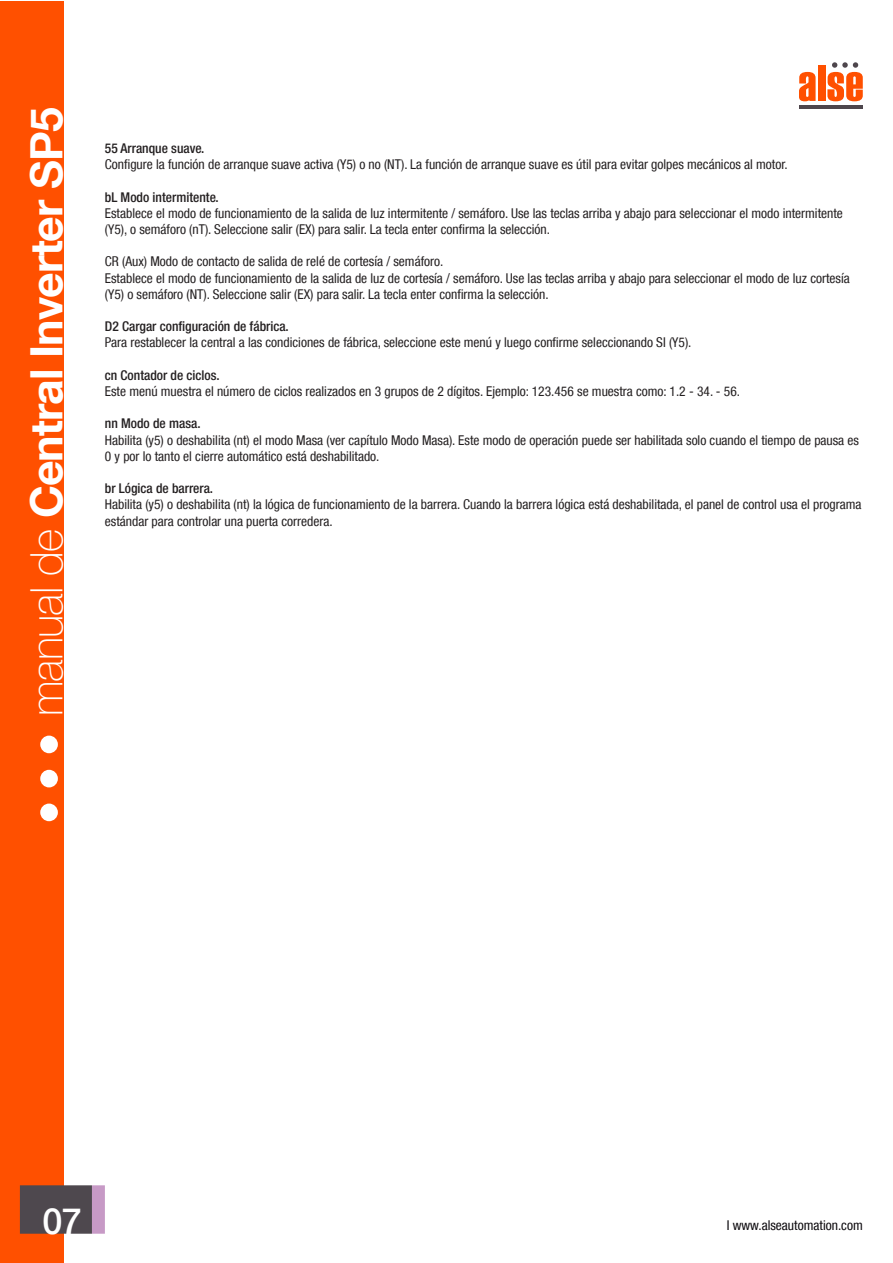
<style>
.page{position:relative;width:893px;height:1263px;background:#fff}
.page>*{position:absolute;margin:0;border:0;box-sizing:border-box;transform-origin:0 0}
.t1{font:700 44.55px "Helvetica Neue LT Com";letter-spacing:-.02em;color:#fff}
.t2{font:500 36px "Helvetica Neue LT Com";color:#fff}
.t3{font:condensed 13.5px/16.2px "Helvetica Neue LT Com";color:#231f20}
.t4{font:500 condensed 13.5px "Helvetica Neue LT Com";color:#231f20}
.t5{font:condensed 13.5px "Helvetica Neue LT Com";color:#0c090d}
.s1{font-weight:100}
</style>
<div class="page">
<div style="left:0;top:2px;width:64px;height:1261px;background:#ff5000"></div>
<hr style="left:799px;top:105px;width:64px;height:4px;background:#4e464c">
<svg style="left:799px;top:72px;width:17px;height:29px"></svg>
<div style="left:818px;top:65px;width:7px;height:36px;background:#ff5000"></div>
<svg style="left:827px;top:62px;width:36px;height:39px"></svg>
<div style="left:92px;top:1185px;width:13px;height:49px;background:#c79ac6"></div>
<div style="left:20px;top:1185px;width:72px;height:49px;background:#4e484e"></div>
<div style="left:40px;top:803px;width:18px;height:18px;background:#fff;border-radius:50%"></div>
<div style="left:40px;top:770px;width:18px;height:17px;background:#fff;border-radius:50%"></div>
<div style="left:40px;top:736px;width:18px;height:17px;background:#fff;border-radius:50%"></div>
<h1 class="t1" style="left:19px;top:716px;width:610px;rotate:-90deg"><span class="s1">manual de</span> Central Inverter SP5</h1>
<p class="t4" style="left:105px;top:140px;width:101px">55 Arranque suave.</p>
<p class="t3" style="left:105px;top:156px;width:684px">Configure la función de arranque suave activa (Y5) o no (NT). La función de arranque suave es útil para evitar golpes mecánicos al motor.</p>
<p class="t4" style="left:105px;top:189px;width:115px">bL Modo intermitente.</p>
<p class="t3" style="left:105px;top:205px;width:739px">Establece el modo de funcionamiento de la salida de luz intermitente / semáforo. Use las teclas arriba y abajo para seleccionar el modo intermitente (Y5), o semáforo (nT). Seleccione salir (EX) para salir. La tecla enter confirma la selección.</p>
<p class="t3" style="left:105px;top:253px;width:746px">CR (Aux) Modo de contacto de salida de relé de cortesía / semáforo.<br>Establece el modo de funcionamiento de la salida de luz de cortesía / semáforo. Use las teclas arriba y abajo para seleccionar el modo de luz cortesía (Y5) o semáforo (NT). Seleccione salir (EX) para salir. La tecla enter confirma la selección.</p>
<p class="t4" style="left:105px;top:318px;width:185px">D2 Cargar configuración de fábrica.</p>
<p class="t3" style="left:105px;top:334px;width:588px">Para restablecer la central a las condiciones de fábrica, seleccione este menú y luego confirme seleccionando SI (Y5).</p>
<p class="t4" style="left:105px;top:367px;width:116px">cn Contador de ciclos.</p>
<p class="t3" style="left:105px;top:383px;width:637px">Este menú muestra el número de ciclos realizados en 3 grupos de 2 dígitos. Ejemplo: 123.456 se muestra como: 1.2 - 34. - 56.</p>
<p class="t4" style="left:105px;top:416px;width:97px">nn Modo de masa.</p>
<p class="t3" style="left:105px;top:432px;width:756px">Habilita (y5) o deshabilita (nt) el modo Masa (ver capítulo Modo Masa). Este modo de operación puede ser habilitada solo cuando el tiempo de pausa es<br>0 y por lo tanto el cierre automático está deshabilitado.</p>
<p class="t4" style="left:105px;top:480px;width:110px">br Lógica de barrera.</p>
<p class="t3" style="left:105px;top:496px;width:758px">Habilita (y5) o deshabilita (nt) la lógica de funcionamiento de la barrera. Cuando la barrera lógica está deshabilitada, el panel de control usa el programa estándar para controlar una puerta corredera.</p>
<h2 class="t2" style="left:42px;top:1200px;width:41px">07</h2>
<p class="t5" style="left:727px;top:1217px;width:138px">I www.alseautomation.com</p>
</div>
